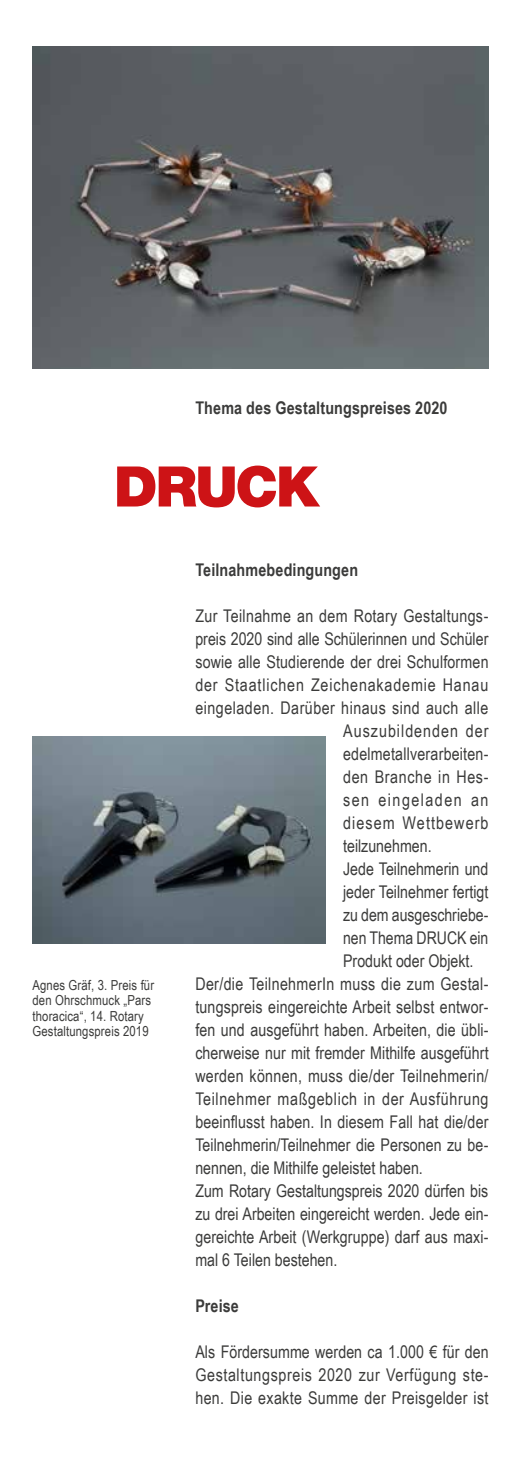
<style>
.page{position:relative;width:521px;height:1474px;background:#fff}
.page>*{position:absolute;margin:0;border:0;box-sizing:border-box;transform-origin:0 0}
.t1{font:900 56px "Helvetica Neue";letter-spacing:-.04em;color:#cd1316}
.t2{font:17.5px/23.1px "Arial Narrow";letter-spacing:.01em;color:#3b3b3a;text-align:justify}
.t3{font:700 17.5px "Arial Narrow";letter-spacing:.01em;color:#3b3b3a}
.t4{font:17.5px "Arial Narrow";letter-spacing:.035em;color:#3b3b3a}
.t5{font:17.5px "Arial Narrow";letter-spacing:.03em;color:#3b3b3a}
.t6{font:17.5px "Arial Narrow";letter-spacing:.045em;color:#3b3b3a}
.t7{font:17.5px "Arial Narrow";letter-spacing:.055em;color:#3b3b3a}
.t8{font:17.5px "Arial Narrow";letter-spacing:.06em;color:#3b3b3a}
.t9{font:17.5px "Arial Narrow";letter-spacing:.085em;color:#3b3b3a}
.t10{font:13.83px/15.4px "Arial Narrow";letter-spacing:.01em;color:#3b3b3a}
</style>
<div class="page">
<img style="left:33px;top:46px;width:455px;height:322px">
<img style="left:33px;top:736px;width:293px;height:208px">
<p class="t3" style="left:195px;top:395px;width:254px">Thema des Gestaltungspreises 2020</p>
<h1 class="t1" style="left:114px;top:453px;width:207px">DRUCK</h1>
<p class="t10" style="left:33px;top:976px;width:123px">Agnes Gräf, 3. Preis für den Ohrschmuck „Pars thoracica“, 14. Rotary<br>Gestaltungspreis 2019</p>
<p class="t3" style="left:195px;top:556px;width:164px">Teilnahmebedingungen</p>
<p class="t2" style="left:195px;top:603px;width:295px">Zur Teilnahme an dem Rotary Gestaltungs-</p>
<p class="t2" style="left:195px;top:626px;width:294px">preis 2020 sind alle Schülerinnen und Schüler</p>
<p class="t2" style="left:195px;top:649px;width:295px">sowie alle Studierende der drei Schulformen</p>
<p class="t6" style="left:195px;top:671px;width:294px">der Staatlichen Zeichenakademie Hanau</p>
<p class="t5" style="left:195px;top:694px;width:295px">eingeladen. Darüber hinaus sind auch alle</p>
<p class="t7" style="left:343px;top:717px;width:147px">Auszubildenden der</p>
<p class="t2" style="left:343px;top:741px;width:147px">edelmetallverarbeiten-</p>
<p class="t4" style="left:343px;top:763px;width:147px">den Branche in Hes-</p>
<p class="t9" style="left:343px;top:786px;width:147px">sen eingeladen an</p>
<p class="t8" style="left:343px;top:809px;width:147px">diesem Wettbewerb</p>
<p class="t2" style="left:343px;top:833px;width:90px">teilzunehmen.</p>
<p class="t2" style="left:343px;top:856px;width:147px">Jede Teilnehmerin und</p>
<p class="t2" style="left:343px;top:879px;width:147px">jeder Teilnehmer fertigt</p>
<p class="t2" style="left:343px;top:902px;width:147px">zu dem ausgeschriebe-</p>
<p class="t2" style="left:343px;top:925px;width:147px">nen Thema DRUCK ein</p>
<p class="t2" style="left:343px;top:948px;width:132px">Produkt oder Objekt.</p>
<p class="t2" style="left:195px;top:971px;width:295px">Der/die TeilnehmerIn muss die zum Gestal-</p>
<p class="t2" style="left:195px;top:994px;width:295px">tungspreis eingereichte Arbeit selbst entwor-</p>
<p class="t2" style="left:195px;top:1017px;width:295px">fen und ausgeführt haben. Arbeiten, die übli-</p>
<p class="t2" style="left:195px;top:1040px;width:295px">cherweise nur mit fremder Mithilfe ausgeführt</p>
<p class="t2" style="left:195px;top:1063px;width:295px">werden können, muss die/der Teilnehmerin/</p>
<p class="t4" style="left:195px;top:1086px;width:295px">Teilnehmer maßgeblich in der Ausführung</p>
<p class="t2" style="left:195px;top:1109px;width:295px">beeinflusst haben. In diesem Fall hat die/der</p>
<p class="t2" style="left:195px;top:1132px;width:295px">Teilnehmerin/Teilnehmer die Personen zu be-</p>
<p class="t2" style="left:195px;top:1155px;width:229px">nennen, die Mithilfe geleistet haben.</p>
<p class="t2" style="left:195px;top:1178px;width:294px">Zum Rotary Gestaltungspreis 2020 dürfen bis</p>
<p class="t2" style="left:195px;top:1201px;width:295px">zu drei Arbeiten eingereicht werden. Jede ein-</p>
<p class="t2" style="left:195px;top:1224px;width:295px">gereichte Arbeit (Werkgruppe) darf aus maxi-</p>
<p class="t2" style="left:195px;top:1247px;width:143px">mal 6 Teilen bestehen.</p>
<p class="t3" style="left:195px;top:1292px;width:45px">Preise</p>
<p class="t2" style="left:195px;top:1339px;width:295px">Als Fördersumme werden ca 1.000 € für den Gestaltungspreis 2020 zur Verfügung ste&shy;hen. Die exakte Summe der Preisgelder ist</p>
</div>
